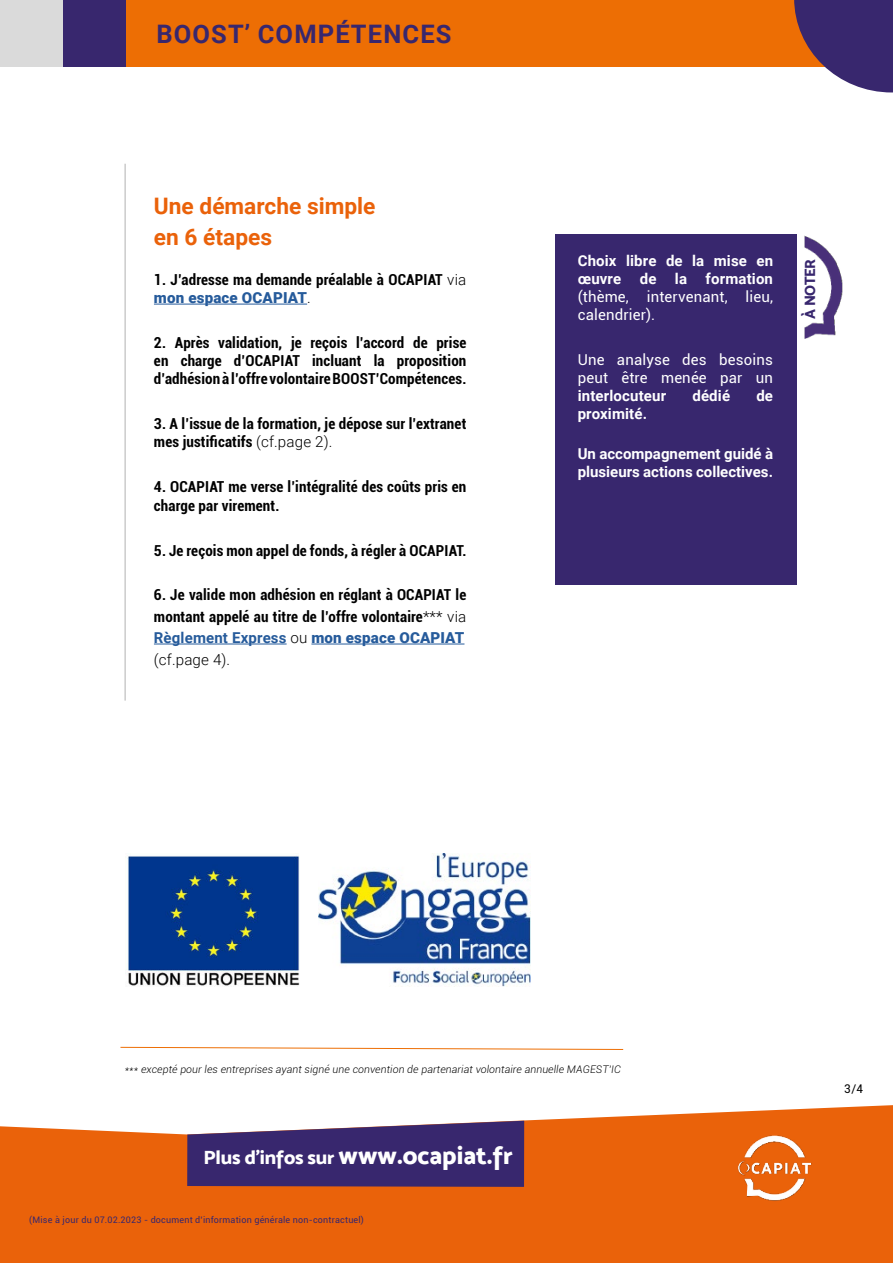
<style>
.page{position:relative;width:893px;height:1263px;background:#fff}
.page>*{position:absolute;margin:0;border:0;box-sizing:border-box;transform-origin:0 0}
.t1{font:700 25.5px "Roboto";letter-spacing:.045em;color:#38276e}
.t2{font:700 22.65px/31.5px "Roboto";color:#ea620a}
.t3{font:19.5px "Mosk Extra Bold 800";letter-spacing:-.01em;color:#fff}
.t4{font:700 condensed 15.15px/18.1px "Roboto";letter-spacing:.01em;color:#000}
.t5{font:300 15.15px "Roboto";letter-spacing:.01em;color:#000}
.t6{font:700 15px/18px "Roboto";letter-spacing:.01em;color:#fff}
.t7{font:15px/18px "Roboto";letter-spacing:.01em;color:#fff}
.t8{font:700 15px "Roboto";letter-spacing:.01em;color:#265b9b}
.t9{font:15px "Mosk Extra Bold 800";letter-spacing:-.03em;color:#38276e}
.t10{font:12px "Roboto";color:#000}
.t11{font:italic 300 10.5px "Roboto";letter-spacing:.01em;color:#000}
.t12{font:9px "Roboto";letter-spacing:.02em;color:#38276e}
.s1{font-weight:300;font-stretch:normal}
.s2{font-weight:900;font-stretch:normal;color:#265b9b}
.s3{font-weight:300;font-size:15.15px;color:#000}
.s4{font-weight:900;font-size:15.15px}
.s5{font-size:25.5px}
</style>
<div class="page">
<svg style="left:0;top:1105px;width:893px;height:158px;fill:#ea620a"></svg>
<img style="left:725px;top:1126px;width:109px;height:78px">
<svg style="left:187px;top:1121px;width:337px;height:66px"></svg>
<hr style="left:125px;top:164px;width:1px;height:537px;background:#b2b2b2">
<hr style="left:154px;top:304px;width:153px;height:1px;background:#265b9b">
<hr style="left:154px;top:644px;width:133px;height:1px;background:#265b9b">
<hr style="left:311px;top:644px;width:153px;height:1px;background:#265b9b">
<div style="left:0;top:0;width:893px;height:66px;background:#ed6e04"></div>
<svg style="left:794px;top:0;width:99px;height:92px"></svg>
<div style="left:0;top:0;width:125px;height:66px;background:#38276e"></div>
<div style="left:0;top:0;width:63px;height:66px;background:#dadada"></div>
<div style="left:555px;top:234px;width:241px;height:351px;background:#38276e"></div>
<img style="left:804px;top:235px;width:39px;height:104px">
<svg style="left:120px;top:1046px;width:504px;height:4px"></svg>
<img style="left:125px;top:855px;width:175px;height:131px">
<img style="left:318px;top:854px;width:212px;height:132px">
<h1 class="t1" style="left:156px;top:23px;width:297px">BOOST’ COMPÉTENCES</h1>
<h2 class="t2" style="left:154px;top:192px;width:223px">Une démarche simple en 6 étapes</h2>
<p class="t4" style="left:154px;top:272px;width:314px">1. J’adresse ma demande préalable à OCAPIAT <span class="s1">via </span><span class="s2">mon espace OCAPIAT</span><span class="s1">.</span></p>
<p class="t4" style="left:154px;top:335px;width:314px;text-align:justify">2. Après validation, je reçois l’accord de prise en charge d’OCAPIAT incluant la proposition d’adhésion à l’offre volontaire BOOST’Compétences.</p>
<p class="t4" style="left:154px;top:416px;width:314px">3. A l’issue de la formation, je dépose sur l’extranet mes justificatifs <span class="s1">(cf.page 2).</span></p>
<p class="t4" style="left:154px;top:479px;width:314px">4. OCAPIAT me verse l’intégralité des coûts pris en charge par virement.</p>
<p class="t4" style="left:154px;top:542px;width:314px">5. Je reçois mon appel de fonds, à régler à OCAPIAT.</p>
<p class="t4" style="left:154px;top:586px;width:314px;line-height:21.1px">6. Je valide mon adhésion en réglant à OCAPIAT le montant appelé au titre de l’offre volontaire<span class="s1">*** via</span></p>
<p class="t8" style="left:154px;top:631px;width:312px">Règlement Express <span class="s3">ou</span> <span class="s4">mon espace OCAPIAT</span></p>
<p class="t5" style="left:154px;top:653px;width:78px">(cf.page 4).</p>
<p class="t6" style="left:578px;top:253px;width:197px">Choix libre de la mise en œuvre de la formation</p>
<p class="t7" style="left:578px;top:289px;width:197px">(thème, intervenant, lieu, calendrier).</p>
<p class="t7" style="left:578px;top:351px;width:197px">Une analyse des besoins peut être menée par un</p>
<p class="t6" style="left:578px;top:387px;width:90px">interlocuteur</p>
<p class="t6" style="left:692px;top:387px;width:39px">dédié</p>
<p class="t6" style="left:756px;top:387px;width:18px">de</p>
<p class="t6" style="left:578px;top:405px;width:71px">proximité.</p>
<p class="t6" style="left:578px;top:446px;width:197px">Un accompagnement guidé à plusieurs actions collectives.</p>
<p class="t9" style="left:801px;top:319px;width:61px;rotate:-90deg">À NOTER</p>
<p class="t11" style="left:125px;top:1064px;width:498px">*** excepté pour les entreprises ayant signé une convention de partenariat volontaire annuelle MAGEST’IC</p>
<p class="t3" style="left:204px;top:1146px;width:311px">Plus d’infos sur <span class="s5">www.ocapiat.fr</span></p>
<p class="t12" style="left:29px;top:1216px;width:336px">(Mise à jour du 07.02.2023 - document d’information générale non-contractuel)</p>
<p class="t10" style="left:844px;top:1083px;width:20px">3/4</p>
</div>
